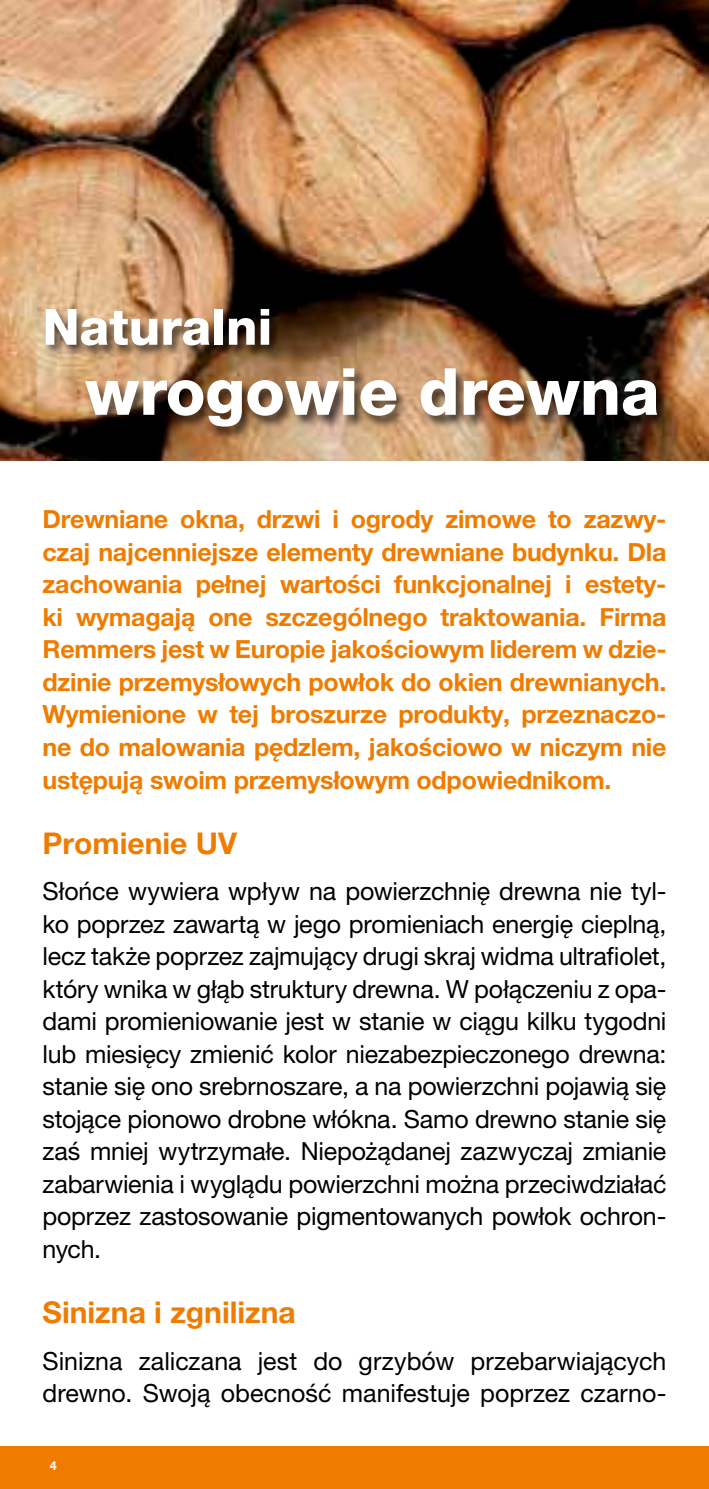
<style>
.page{position:relative;width:709px;height:1489px;background:#fff}
.page>*{position:absolute;margin:0;border:0;box-sizing:border-box;transform-origin:0 0}
.t1{font:800 65px "Helvetica Neue LT Pro";color:#fff}
.t2{font:800 50px "Helvetica Neue LT Pro";color:#fff}
.t3{font:700 30px "Helvetica Neue LT Pro";color:#ef7c00}
.t4{font:25px/32.5px "Helvetica Neue LT Pro";letter-spacing:-.005em;color:#000;text-align:justify}
.t5{font:700 25px/32.5px "Helvetica Neue LT Pro";letter-spacing:-.01em;color:#ef7c00;text-align:justify}
.t6{font:700 12.5px "Helvetica Neue LT Pro";color:#fff}
</style>
<div class="page">
<div style="left:0;top:1446px;width:709px;height:42px;background:#ef7c00"></div>
<img style="left:0;top:0;width:709px;height:461px">
<div style="left:43px;top:306px;width:626px;height:134px;background:#000;opacity:.65"></div>
<h2 class="t2" style="left:43px;top:297px;width:231px">Naturalni</h2>
<h1 class="t1" style="left:85px;top:353px;width:576px">wrogowie drewna</h1>
<p class="t5" style="left:43px;top:502px;width:625px">Drewniane okna, drzwi i ogrody zimowe to zazwy&shy;czaj najcenniejsze elementy drewniane budynku. Dla zachowania pełnej wartości funkcjonalnej i estety&shy;ki wymagają one szczególnego traktowania. Firma Remmers jest w Europie jakościowym liderem w dzie&shy;dzinie przemysłowych powłok do okien drewnianych.<br>Wymienione w tej broszurze produkty, przeznaczo&shy;ne do malowania pędzlem, jakościowo w niczym nie ustępują swoim przemysłowym odpowiednikom.</p>
<p class="t3" style="left:43px;top:824px;width:196px">Promienie UV</p>
<p class="t4" style="left:43px;top:874px;width:625px">Słońce wywiera wpływ na powierzchnię drewna nie tyl&shy;ko poprzez zawartą w jego promieniach energię cieplną, lecz także poprzez zajmujący drugi skraj widma ultrafiolet, który wnika w głąb struktury drewna. W połączeniu z opa&shy;dami promieniowanie jest w stanie w ciągu kilku tygodni lub miesięcy zmienić kolor niezabezpieczonego drewna: stanie się ono srebrnoszare, a na powierzchni pojawią się stojące pionowo drobne włókna. Samo drewno stanie się zaś mniej wytrzymałe. Niepożądanej zazwyczaj zmianie zabarwienia i wyglądu powierzchni można przeciwdziałać poprzez zastosowanie pigmentowanych powłok ochron&shy;nych.</p>
<p class="t3" style="left:43px;top:1293px;width:255px">Sinizna i zgnilizna</p>
<p class="t4" style="left:43px;top:1343px;width:625px">Sinizna zaliczana jest do grzybów przebarwiających drewno. Swoją obecność manifestuje poprzez czarno-</p>
<p class="t6" style="left:50px;top:1457px;width:8px">4</p>
</div>
